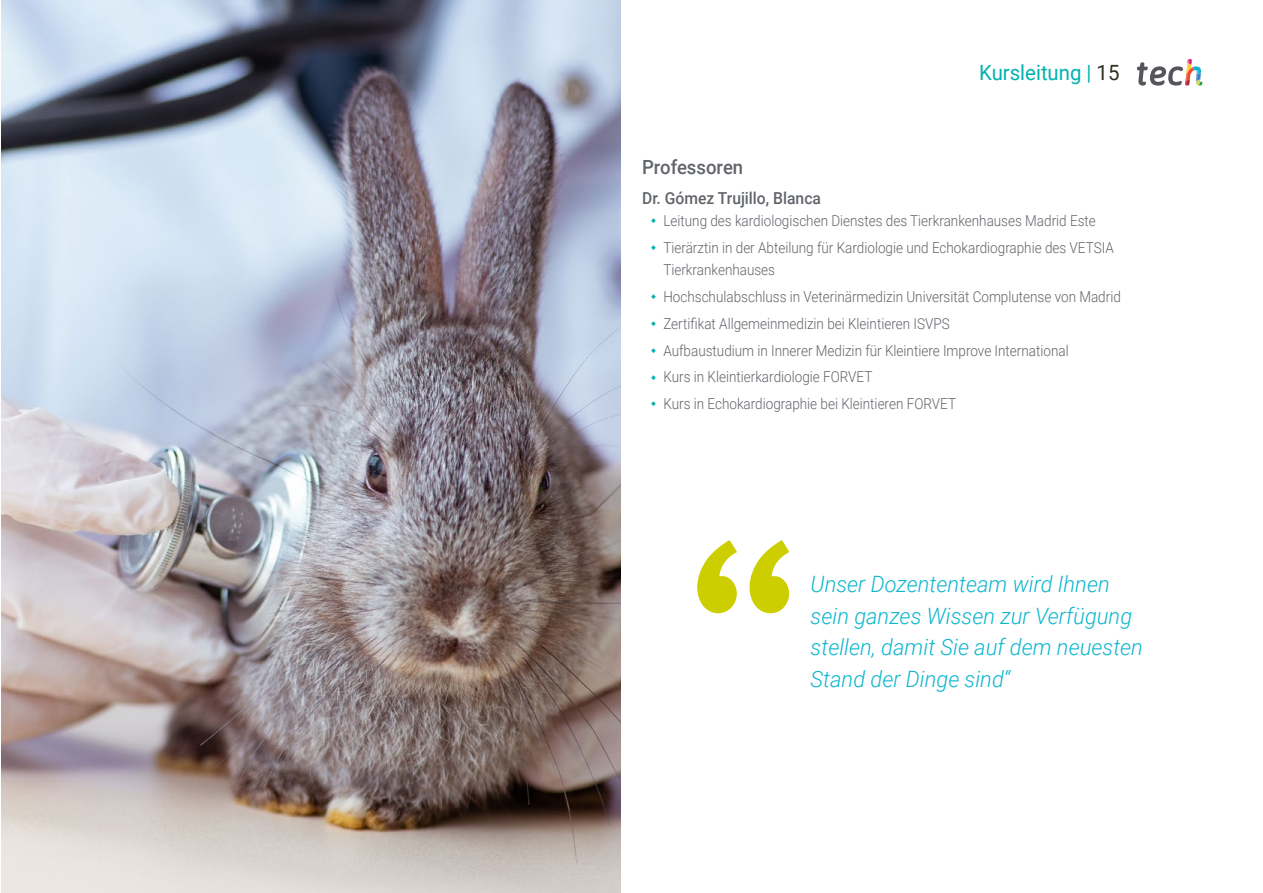
<style>
.page{position:relative;width:1263px;height:893px;background:#fff}
.page>*{position:absolute;margin:0;border:0;box-sizing:border-box;transform-origin:0 0}
.t1{font:italic 300 22.5px/31.5px "Roboto";color:#0fb6cf}
.t2{font:21px "Roboto";color:#00b2af}
.t3{font:500 19.5px "Roboto";color:#61646a;scale:.95 1}
.t4{font:500 16.5px "Roboto";color:#61646a;scale:.95 1}
.t5{font:300 15px/26.7px "Roboto";color:#61646a;scale:.9 1}
.s1{color:#312e20}
</style>
<div class="page">
<svg style="left:1137px;top:59px;width:65px;height:27px"></svg>
<img style="left:1px;top:0;width:620px;height:893px">
<svg style="left:697px;top:540px;width:92px;height:73px"></svg>
<h2 class="t2" style="left:979px;top:57px;width:142px">Kursleitung | <span class="s1">15</span></h2>
<h3 class="t3" style="left:642px;top:154px;width:108px">Professoren</h3>
<p class="t4" style="left:642px;top:186px;width:190px">Dr. Gómez Trujillo, Blanca</p>
<p class="t5" style="left:663px;top:207px;width:502px">Leitung des kardiologischen Dienstes des Tierkrankenhauses Madrid Este<br>Tierärztin in der Abteilung für Kardiologie und Echokardiographie des VETSIA</p>
<p class="t5" style="left:663px;top:256px;width:510px">Tierkrankenhauses<br>Hochschulabschluss in Veterinärmedizin Universität Complutense von Madrid Zertifikat Allgemeinmedizin bei Kleintieren ISVPS<br>Aufbaustudium in Innerer Medizin für Kleintiere Improve International<br>Kurs in Kleintierkardiologie FORVET<br>Kurs in Echokardiographie bei Kleintieren FORVET</p>
<h1 class="t1" style="left:811px;top:568px;width:334px">Unser Dozententeam wird Ihnen sein ganzes Wissen zur Verfügung stellen, damit Sie auf dem neuesten<br>Stand der Dinge sind“</h1>
</div>
